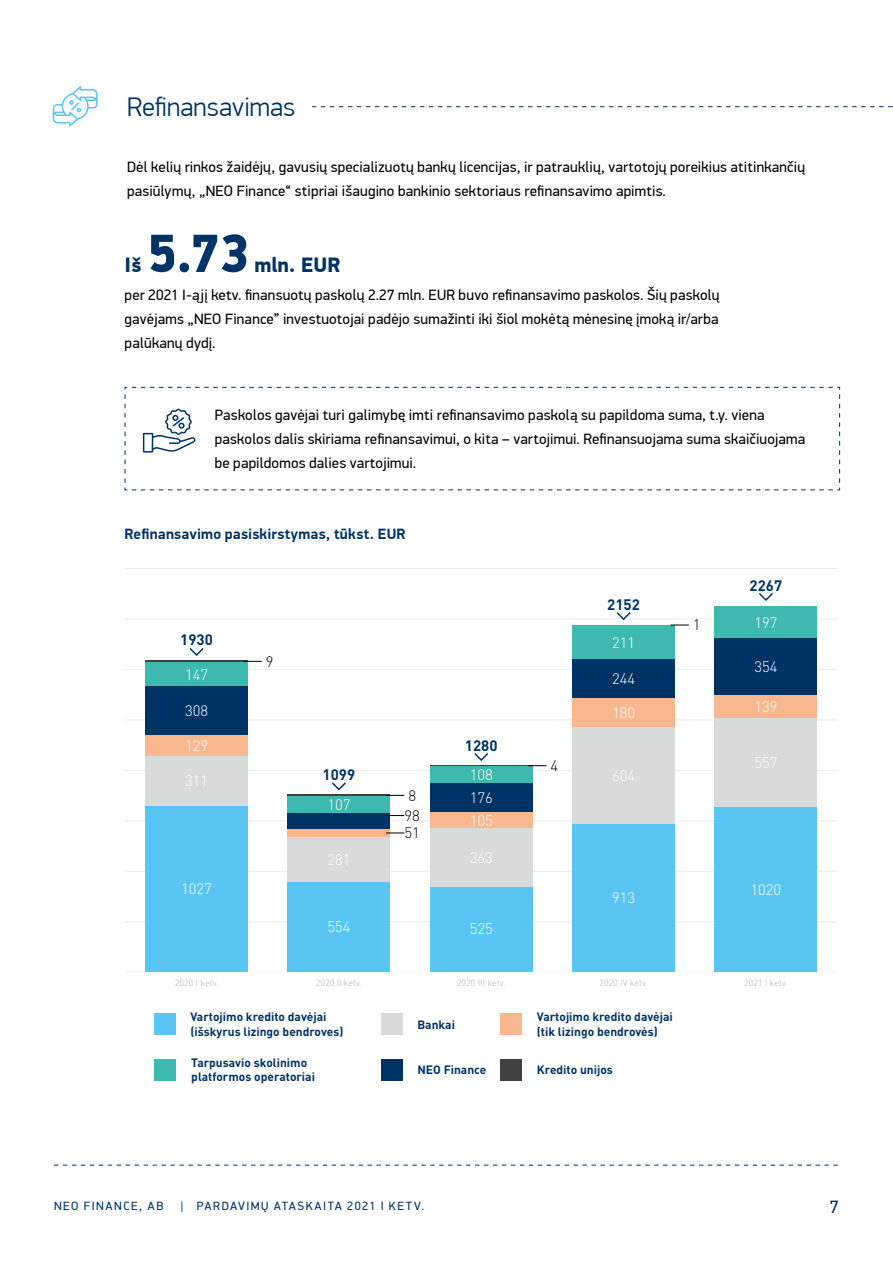
<style>
.page{position:relative;width:893px;height:1263px;background:#fff}
.page>*{position:absolute;margin:0;border:0;box-sizing:border-box;transform-origin:0 0}
.t1{font:900 54px "PF Din Display Pro";color:#003365}
.t2{font:300 27px "PF Din Display Pro";letter-spacing:.005em;color:#003365}
.t3{font:900 21px "PF Din Display Pro";letter-spacing:.005em;color:#003365}
.t4{font:18px "PF Din Display Pro";color:#003365}
.t5{font:15px/24px "PF Din Display Pro";letter-spacing:.015em;color:#000}
.t6{font:300 15px "DIN Pro";color:#fff}
.t7{font:700 15px "PF Din Display Pro";letter-spacing:.015em;color:#003365}
.t8{font:700 15px "DIN Pro";color:#003365}
.t9{font:300 15px "DIN Pro";color:#000}
.t10{font:700 12px/14.4px "DIN Pro";color:#003365}
.t11{font:12px "PF Din Display Pro";letter-spacing:.125em;color:#003365}
.t12{font:300 9px "DIN Pro";color:#b1b2b3}
</style>
<div class="page">
<svg style="left:54px;top:1165px;width:784px;height:1px"></svg>
<svg style="left:124px;top:387px;width:716px;height:104px"></svg>
<svg style="left:312px;top:106px;width:581px;height:1px"></svg>
<svg style="left:53px;top:86px;width:45px;height:41px"></svg>
<svg style="left:143px;top:409px;width:53px;height:44px"></svg>
<hr style="left:125px;top:921px;width:712px;height:1px;background:#ececec">
<hr style="left:125px;top:871px;width:712px;height:1px;background:#ececec">
<hr style="left:125px;top:820px;width:712px;height:1px;background:#ececec">
<hr style="left:125px;top:770px;width:712px;height:1px;background:#ececec">
<hr style="left:125px;top:720px;width:712px;height:1px;background:#ececec">
<hr style="left:125px;top:669px;width:712px;height:1px;background:#ececec">
<hr style="left:125px;top:619px;width:712px;height:1px;background:#ececec">
<hr style="left:125px;top:568px;width:712px;height:1px;background:#ececec">
<div style="left:154px;top:1013px;width:21px;height:22px;background:#5ac5f2"></div>
<div style="left:381px;top:1059px;width:21px;height:21px;background:#003365"></div>
<div style="left:500px;top:1013px;width:22px;height:22px;background:#f8b78e"></div>
<div style="left:381px;top:1013px;width:21px;height:22px;background:#d9dada"></div>
<div style="left:155px;top:1059px;width:21px;height:21px;background:#3fb8af"></div>
<div style="left:500px;top:1059px;width:22px;height:21px;background:#414140"></div>
<hr style="left:125px;top:971px;width:712px;height:1px;background:#f6f6f6">
<hr style="left:145px;top:661px;width:103px;height:1px;background:#414140">
<hr style="left:288px;top:795px;width:102px;height:1px;background:#414140">
<hr style="left:430px;top:765px;width:102px;height:1px;background:#414140">
<div style="left:145px;top:662px;width:103px;height:24px;background:#3fb8af"></div>
<div style="left:288px;top:796px;width:102px;height:17px;background:#3fb8af"></div>
<div style="left:430px;top:766px;width:102px;height:17px;background:#3fb8af"></div>
<div style="left:572px;top:625px;width:103px;height:34px;background:#3fb8af"></div>
<div style="left:715px;top:607px;width:102px;height:31px;background:#3fb8af"></div>
<div style="left:145px;top:686px;width:103px;height:49px;background:#003365"></div>
<div style="left:288px;top:813px;width:102px;height:16px;background:#003365"></div>
<div style="left:430px;top:783px;width:102px;height:29px;background:#003365"></div>
<div style="left:572px;top:659px;width:103px;height:39px;background:#003365"></div>
<div style="left:715px;top:638px;width:102px;height:57px;background:#003365"></div>
<div style="left:145px;top:735px;width:103px;height:21px;background:#f8b78e"></div>
<div style="left:288px;top:829px;width:102px;height:8px;background:#f8b78e"></div>
<div style="left:430px;top:812px;width:102px;height:17px;background:#f8b78e"></div>
<div style="left:572px;top:698px;width:103px;height:29px;background:#f8b78e"></div>
<div style="left:715px;top:695px;width:102px;height:23px;background:#f8b78e"></div>
<div style="left:145px;top:756px;width:103px;height:50px;background:#d9dada"></div>
<div style="left:288px;top:837px;width:102px;height:45px;background:#d9dada"></div>
<div style="left:430px;top:829px;width:102px;height:58px;background:#d9dada"></div>
<div style="left:572px;top:727px;width:103px;height:98px;background:#d9dada"></div>
<div style="left:715px;top:718px;width:102px;height:89px;background:#d9dada"></div>
<div style="left:145px;top:806px;width:103px;height:166px;background:#5ac5f2"></div>
<div style="left:288px;top:882px;width:102px;height:90px;background:#5ac5f2"></div>
<div style="left:430px;top:887px;width:102px;height:85px;background:#5ac5f2"></div>
<div style="left:572px;top:825px;width:103px;height:147px;background:#5ac5f2"></div>
<div style="left:715px;top:807px;width:102px;height:165px;background:#5ac5f2"></div>
<svg style="left:243px;top:661px;width:19px;height:1px"></svg>
<svg style="left:386px;top:833px;width:18px;height:1px"></svg>
<svg style="left:386px;top:815px;width:18px;height:1px"></svg>
<svg style="left:386px;top:795px;width:18px;height:1px"></svg>
<svg style="left:528px;top:765px;width:18px;height:1px"></svg>
<svg style="left:670px;top:625px;width:19px;height:1px"></svg>
<svg style="left:189px;top:648px;width:15px;height:8px"></svg>
<svg style="left:332px;top:782px;width:14px;height:9px"></svg>
<svg style="left:474px;top:753px;width:15px;height:8px"></svg>
<svg style="left:615px;top:612px;width:17px;height:8px"></svg>
<svg style="left:759px;top:593px;width:14px;height:8px"></svg>
<h2 class="t2" style="left:127px;top:92px;width:170px">Refinansavimas</h2>
<p class="t5" style="left:127px;top:155px;width:679px">Dėl kelių rinkos žaidėjų, gavusių specializuotų bankų licencijas, ir patrauklių, vartotojų poreikius atitinkančių pasiūlymų, „NEO Finance“ stipriai išaugino bankinio sektoriaus refinansavimo apimtis.</p>
<h3 class="t3" style="left:125px;top:252px;width:18px">Iš</h3>
<h1 class="t1" style="left:147px;top:220px;width:104px">5.73</h1>
<h3 class="t3" style="left:255px;top:252px;width:87px">mln. EUR</h3>
<p class="t5" style="left:125px;top:283px;width:596px;text-align:justify">per 2021 I-ąjį ketv. finansuotų paskolų 2.27 mln. EUR buvo refinansavimo paskolos. Šių paskolų gavėjams „NEO Finance” investuotojai padėjo sumažinti iki šiol mokėtą mėnesinę įmoką ir/arba palūkanų dydį.</p>
<p class="t5" style="left:215px;top:403px;width:592px">Paskolos gavėjai turi galimybę imti refinansavimo paskolą su papildoma suma, t.y. viena paskolos dalis skiriama refinansavimui, o kita – vartojimui. Refinansuojama suma skaičiuojama be papildomos dalies vartojimui.</p>
<p class="t7" style="left:125px;top:525px;width:282px">Refinansavimo pasiskirstymas, tūkst. EUR</p>
<p class="t8" style="left:750px;top:575px;width:34px">2267</p>
<p class="t8" style="left:607px;top:594px;width:34px">2152</p>
<p class="t9" style="left:693px;top:615px;width:9px">1</p>
<p class="t6" style="left:754px;top:612px;width:25px">197</p>
<p class="t8" style="left:180px;top:630px;width:34px">1930</p>
<p class="t6" style="left:612px;top:632px;width:25px">211</p>
<p class="t6" style="left:185px;top:664px;width:25px">147</p>
<p class="t9" style="left:266px;top:651px;width:9px">9</p>
<p class="t6" style="left:612px;top:668px;width:25px">244</p>
<p class="t6" style="left:754px;top:656px;width:25px">354</p>
<p class="t6" style="left:185px;top:700px;width:25px">308</p>
<p class="t6" style="left:612px;top:703px;width:25px">180</p>
<p class="t6" style="left:754px;top:696px;width:25px">139</p>
<p class="t6" style="left:185px;top:735px;width:25px">129</p>
<p class="t8" style="left:465px;top:735px;width:34px">1280</p>
<p class="t6" style="left:185px;top:771px;width:25px">311</p>
<p class="t8" style="left:323px;top:764px;width:34px">1099</p>
<p class="t6" style="left:470px;top:764px;width:25px">108</p>
<p class="t9" style="left:550px;top:755px;width:9px">4</p>
<p class="t6" style="left:612px;top:766px;width:25px">604</p>
<p class="t6" style="left:754px;top:752px;width:25px">557</p>
<p class="t6" style="left:327px;top:794px;width:25px">107</p>
<p class="t9" style="left:408px;top:785px;width:9px">8</p>
<p class="t9" style="left:404px;top:805px;width:17px">98</p>
<p class="t9" style="left:404px;top:823px;width:17px">51</p>
<p class="t6" style="left:470px;top:787px;width:25px">176</p>
<p class="t6" style="left:470px;top:810px;width:25px">105</p>
<p class="t6" style="left:327px;top:849px;width:25px">281</p>
<p class="t6" style="left:470px;top:847px;width:25px">363</p>
<p class="t6" style="left:181px;top:879px;width:32px">1027</p>
<p class="t6" style="left:612px;top:887px;width:25px">913</p>
<p class="t6" style="left:750px;top:879px;width:32px">1020</p>
<p class="t6" style="left:327px;top:917px;width:25px">554</p>
<p class="t6" style="left:470px;top:919px;width:25px">525</p>
<p class="t12" style="left:175px;top:977px;width:45px">2020 I ketv.</p>
<p class="t12" style="left:316px;top:977px;width:48px">2020 II ketv.</p>
<p class="t12" style="left:457px;top:977px;width:50px">2020 III ketv.</p>
<p class="t12" style="left:599px;top:977px;width:50px">2020 IV ketv.</p>
<p class="t12" style="left:744px;top:977px;width:45px">2021 I ketv.</p>
<p class="t10" style="left:190px;top:1009px;width:154px">Vartojimo kredito davėjai (išskyrus lizingo bendroves)</p>
<p class="t10" style="left:417px;top:1016px;width:39px">Bankai</p>
<p class="t10" style="left:537px;top:1009px;width:137px">Vartojimo kredito davėjai (tik lizingo bendrovės)</p>
<p class="t10" style="left:191px;top:1055px;width:125px">Tarpusavio skolinimo platformos operatoriai</p>
<p class="t10" style="left:537px;top:1062px;width:78px">Kredito unijos</p>
<p class="t10" style="left:417px;top:1062px;width:70px">NEO Finance</p>
<p class="t11" style="left:54px;top:1198px;width:111px">NEO FINANCE, AB</p>
<p class="t11" style="left:181px;top:1198px;width:245px">| PARDAVIMŲ ATASKAITA 2021 I KETV.</p>
<p class="t4" style="left:830px;top:1196px;width:10px">7</p>
</div>
